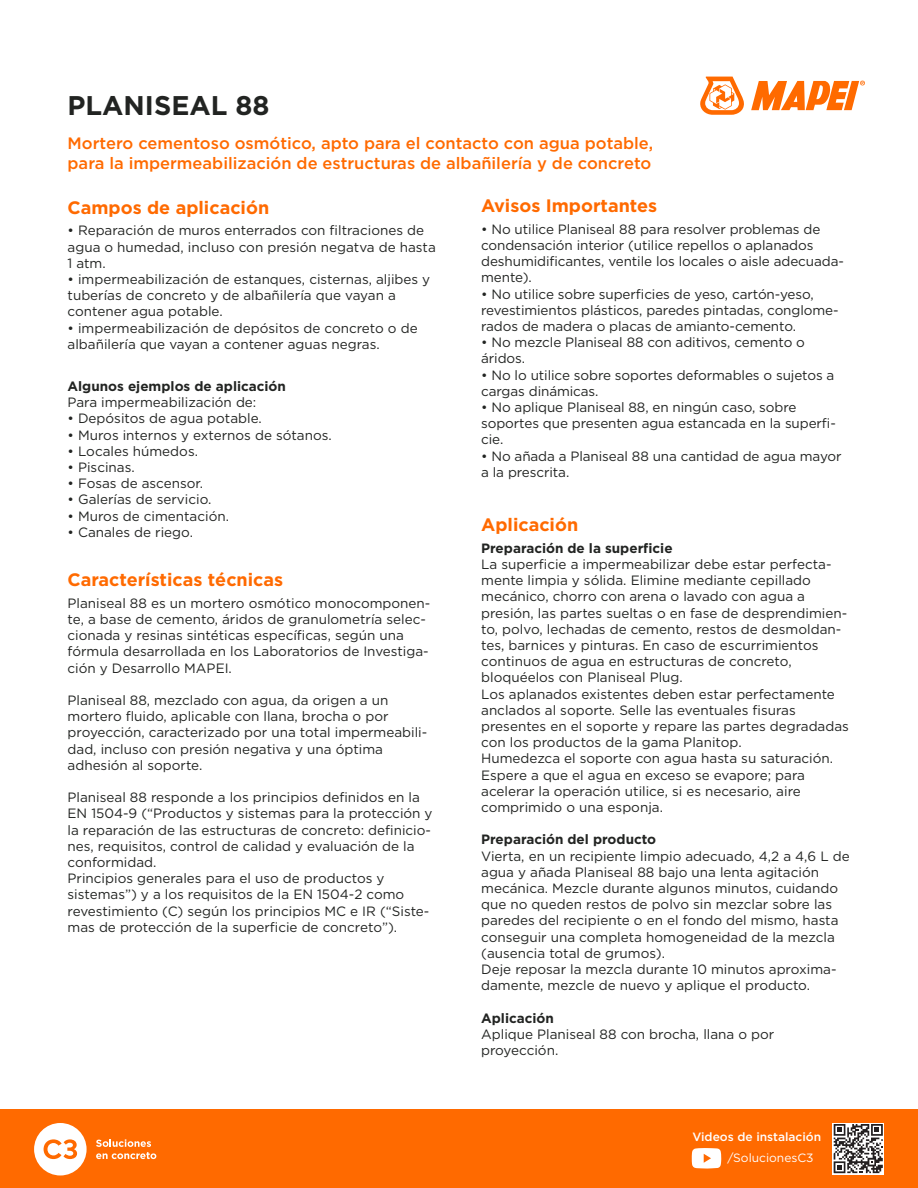
<style>
.page{position:relative;width:918px;height:1188px;background:#fff}
.page>*{position:absolute;margin:0;border:0;box-sizing:border-box;transform-origin:0 0}
.t1{font:700 27px "Gotham";color:#222422}
.t2{font:700 18px "Gotham";color:#ff6a00}
.t3{font:500 16.5px/19.8px "Gotham";color:#ff6a00}
.t4{font:13.5px/16.2px "Gotham";color:#222422}
.t5{font:700 13.5px "Gotham";color:#222422}
.t6{font:500 12px "Gotham";color:#fff}
.t7{font:12px "Gotham";color:#fff}
</style>
<div class="page">
<div style="left:0;top:1110px;width:918px;height:78px;background:#ff6a00"></div>
<svg style="left:832px;top:1123px;width:52px;height:52px"></svg>
<svg style="left:834px;top:1124px;width:49px;height:49px"></svg>
<svg style="left:692px;top:1148px;width:29px;height:21px"></svg>
<svg style="left:34px;top:1123px;width:53px;height:52px"></svg>
<svg style="left:96px;top:1139px;width:60px;height:20px"></svg>
<svg style="left:700px;top:77px;width:44px;height:38px"></svg>
<svg style="left:751px;top:81px;width:114px;height:29px"></svg>
<h1 class="t1" style="left:68px;top:90px;width:204px">PLANISEAL 88</h1>
<p class="t3" style="left:68px;top:133px;width:587px">Mortero cementoso osmótico, apto para el contacto con agua potable, para la impermeabilización de estructuras de albañilería y de concreto</p>
<h2 class="t2" style="left:68px;top:197px;width:203px">Campos de aplicación</h2>
<p class="t4" style="left:68px;top:222px;width:370px">• Reparación de muros enterrados con filtraciones de agua o humedad, incluso con presión negatva de hasta<br>1 atm.</p>
<p class="t4" style="left:68px;top:271px;width:364px">• impermeabilización de estanques, cisternas, aljibes y tuberías de concreto y de albañilería que vayan a contener agua potable.</p>
<p class="t4" style="left:68px;top:319px;width:352px">• impermeabilización de depósitos de concreto o de albañilería que vayan a contener aguas negras.</p>
<h2 class="t2" style="left:481px;top:196px;width:178px">Avisos Importantes</h2>
<p class="t4" style="left:481px;top:221px;width:364px">• No utilice Planiseal 88 para resolver problemas de condensación interior (utilice repellos o aplanados deshumidificantes, ventile los locales o aisle adecuada&shy;mente).</p>
<p class="t4" style="left:481px;top:286px;width:359px">• No utilice sobre superficies de yeso, cartón-yeso, revestimientos plásticos, paredes pintadas, conglome&shy;rados de madera o placas de amianto-cemento.</p>
<p class="t4" style="left:481px;top:334px;width:325px">• No mezcle Planiseal 88 con aditivos, cemento o áridos.</p>
<p class="t4" style="left:481px;top:367px;width:355px">• No lo utilice sobre soportes deformables o sujetos a cargas dinámicas.</p>
<p class="t4" style="left:481px;top:399px;width:356px">• No aplique Planiseal 88, en ningún caso, sobre soportes que presenten agua estancada en la superfi&shy;cie.</p>
<p class="t4" style="left:481px;top:448px;width:362px">• No añada a Planiseal 88 una cantidad de agua mayor a la prescrita.</p>
<h2 class="t2" style="left:481px;top:514px;width:99px">Aplicación</h2>
<p class="t5" style="left:481px;top:540px;width:193px">Preparación de la superficie</p>
<p class="t4" style="left:481px;top:556px;width:369px">La superficie a impermeabilizar debe estar perfecta&shy;mente limpia y sólida. Elimine mediante cepillado mecánico, chorro con arena o lavado con agua a presión, las partes sueltas o en fase de desprendimien&shy;to, polvo, lechadas de cemento, restos de desmoldan&shy;tes, barnices y pinturas. En caso de escurrimientos continuos de agua en estructuras de concreto, bloquéelos con Planiseal Plug.<br>Los aplanados existentes deben estar perfectamente anclados al soporte. Selle las eventuales fisuras presentes en el soporte y repare las partes degradadas con los productos de la gama Planitop.<br>Humedezca el soporte con agua hasta su saturación.<br>Espere a que el agua en exceso se evapore; para acelerar la operación utilice, si es necesario, aire comprimido o una esponja.</p>
<p class="t5" style="left:481px;top:832px;width:176px">Preparación del producto</p>
<p class="t4" style="left:481px;top:847px;width:370px">Vierta, en un recipiente limpio adecuado, 4,2 a 4,6 L de agua y añada Planiseal 88 bajo una lenta agitación mecánica. Mezcle durante algunos minutos, cuidando que no queden restos de polvo sin mezclar sobre las paredes del recipiente o en el fondo del mismo, hasta conseguir una completa homogeneidad de la mezcla (ausencia total de grumos).<br>Deje reposar la mezcla durante 10 minutos aproxima&shy;damente, mezcle de nuevo y aplique el producto.</p>
<p class="t5" style="left:481px;top:1010px;width:74px">Aplicación</p>
<p class="t4" style="left:481px;top:1026px;width:295px">Aplique Planiseal 88 con brocha, llana o por proyección.</p>
<p class="t5" style="left:68px;top:378px;width:220px">Algunos ejemplos de aplicación</p>
<p class="t4" style="left:68px;top:394px;width:190px">Para impermeabilización de:</p>
<p class="t4" style="left:68px;top:410px;width:196px">• Depósitos de agua potable.</p>
<p class="t4" style="left:68px;top:426px;width:266px">• Muros internos y externos de sótanos.</p>
<p class="t4" style="left:68px;top:443px;width:132px">• Locales húmedos.</p>
<p class="t4" style="left:68px;top:459px;width:69px">• Piscinas.</p>
<p class="t4" style="left:68px;top:475px;width:137px">• Fosas de ascensor.</p>
<p class="t4" style="left:68px;top:491px;width:145px">• Galerías de servicio.</p>
<p class="t4" style="left:68px;top:507px;width:163px">• Muros de cimentación.</p>
<p class="t4" style="left:68px;top:524px;width:127px">• Canales de riego.</p>
<h2 class="t2" style="left:68px;top:569px;width:217px">Características técnicas</h2>
<p class="t4" style="left:68px;top:595px;width:364px">Planiseal 88 es un mortero osmótico monocomponen&shy;te, a base de cemento, áridos de granulometría selec&shy;cionada y resinas sintéticas específicas, según una fórmula desarrollada en los Laboratorios de Investiga&shy;ción y Desarrollo MAPEI.</p>
<p class="t4" style="left:68px;top:692px;width:361px">Planiseal 88, mezclado con agua, da origen a un mortero fluido, aplicable con llana, brocha o por proyección, caracterizado por una total impermeabili&shy;dad, incluso con presión negativa y una óptima adhesión al soporte.</p>
<p class="t4" style="left:68px;top:789px;width:367px">Planiseal 88 responde a los principios definidos en la EN 1504-9 (“Productos y sistemas para la protección y la reparación de las estructuras de concreto: definicio&shy;nes, requisitos, control de calidad y evaluación de la conformidad.<br>Principios generales para el uso de productos y sistemas”) y a los requisitos de la EN 1504-2 como revestimiento (C) según los principios MC e IR (“Siste&shy;mas de protección de la superficie de concreto”).</p>
<p class="t6" style="left:692px;top:1129px;width:130px">Videos de instalación</p>
<p class="t7" style="left:728px;top:1150px;width:88px">/SolucionesC3</p>
</div>
